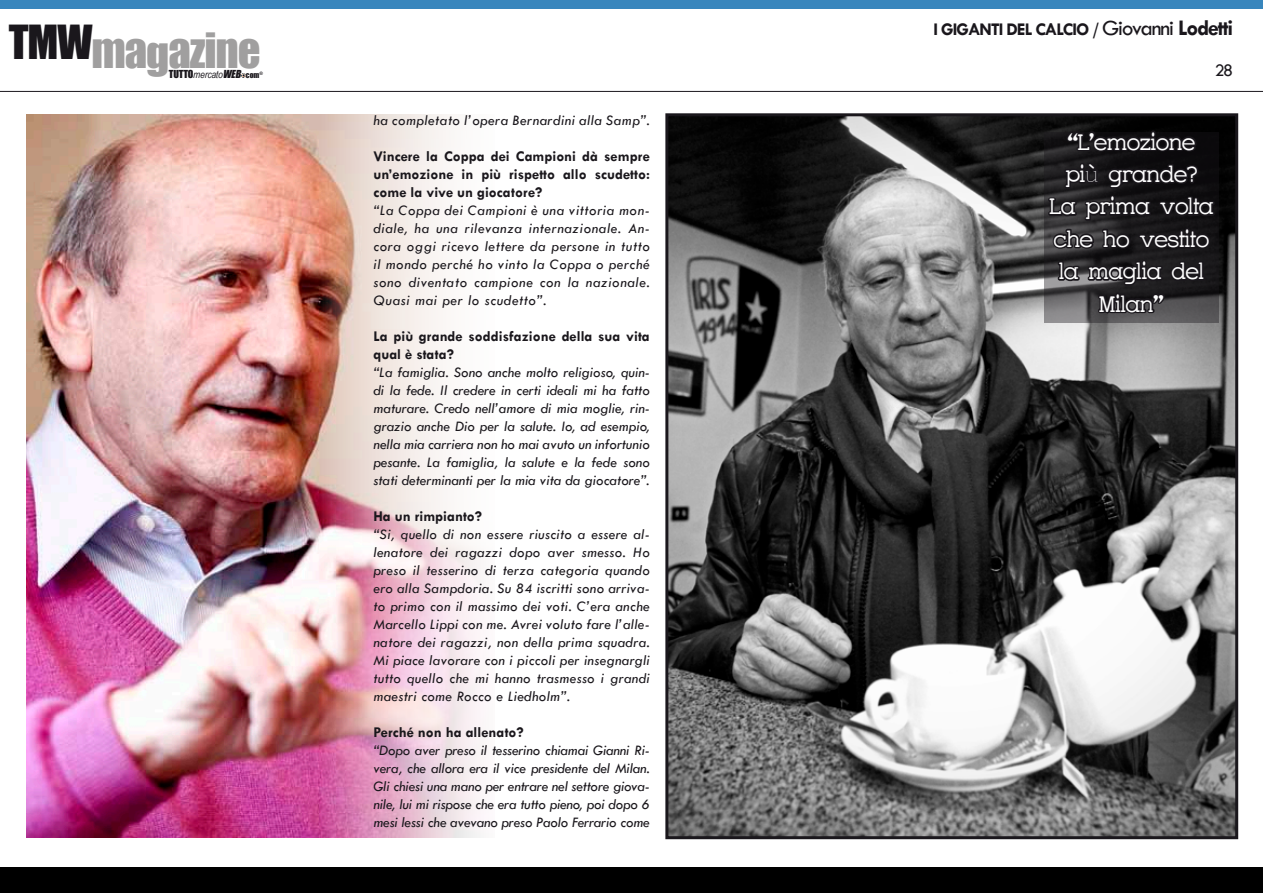
<style>
.page{position:relative;width:1263px;height:893px;background:#fff}
.page>*{position:absolute;margin:0;border:0;box-sizing:border-box;transform-origin:0 0}
.t1{font:44.7px "Impact";letter-spacing:-.025em;color:#a09f9f}
.t2{font:600 27px/32.4px "Charrington";color:#fff;text-align:center}
.t3{font:22.5px "Tw Cen";letter-spacing:-.05em;color:#1a171c}
.t4{font:700 18px "Tw Cen";color:#1a171c}
.t5{font:18px "Tw Cen";color:#1a171c}
.t6{font:italic 15px/18px "Tw Cen";letter-spacing:.02em;color:#1a171c;text-align:justify}
.t7{font:700 15px/18px "Tw Cen";color:#1a171c;text-align:justify}
.t8{font:italic 10.2px "Arial Narrow";color:#1a171c}
.s1{font-family:"Impact";font-style:normal}
.s2{font-family:"Impact"}
.s3{font-family:"Impact";font-style:normal;font-size:7.5px}
.s4{font-weight:700;font-size:18px}
.s5{font-weight:700;font-style:italic;font-size:18px}
.s6{font-weight:700}
</style>
<div class="page">
<img style="left:27px;top:115px;width:176px;height:723px">
<img style="left:669px;top:117px;width:565px;height:718px">
<div style="left:665px;top:113px;width:573px;height:726px;border:3px solid #1a171c"></div>
<img style="left:203px;top:115px;width:277px;height:723px">
<svg style="left:1044px;top:132px;width:174px;height:190px"></svg>
<svg style="left:1064px;top:121px;width:134px;height:33px"></svg>
<svg style="left:1047px;top:160px;width:169px;height:91px"></svg>
<svg style="left:1056px;top:259px;width:150px;height:61px"></svg>
<div style="left:0;top:867px;width:1263px;height:26px;background:#000"></div>
<div style="left:0;top:0;width:1263px;height:9px;background:#3886bd"></div>
<hr style="left:0;top:91px;width:1263px;height:1px;background:#1a171c">
<svg style="left:241px;top:73px;width:5px;height:5px"></svg>
<h1 class="t1" style="left:9px;top:16px;width:253px"><sup>TMW</sup>magazine</h1>
<p class="t8" style="left:169px;top:67px;width:95px"><span class="s1">TUTTO</span>mercato<span class="s2">WEB</span> <span class="s3">com</span><sup>®</sup></p>
<p class="t6" style="left:373px;top:111px;width:278px">ha completato l’opera Bernardini alla Samp”.</p>
<p class="t7" style="left:373px;top:147px;width:278px">Vincere la Coppa dei Campioni dà sempre un’emozione in più rispetto allo scudetto: come la vive un giocatore?</p>
<p class="t6" style="left:373px;top:201px;width:278px">“La Coppa dei Campioni è una vittoria mon&shy;diale, ha una rilevanza internazionale. An&shy;cora oggi ricevo lettere da persone in tutto il mondo perché ho vinto la Coppa o perché sono diventato campione con la nazionale.<br>Quasi mai per lo scudetto”.</p>
<p class="t7" style="left:373px;top:327px;width:278px">La più grande soddisfazione della sua vita qual è stata?</p>
<p class="t6" style="left:373px;top:363px;width:278px">“La famiglia. Sono anche molto religioso, quin&shy;di la fede. Il credere in certi ideali mi ha fatto maturare. Credo nell’amore di mia moglie, rin&shy;grazio anche Dio per la salute. Io, ad esempio, nella mia carriera non ho mai avuto un infortunio pesante. La famiglia, la salute e la fede sono stati determinanti per la mia vita da giocatore”.</p>
<p class="t7" style="left:373px;top:507px;width:110px">Ha un rimpianto?</p>
<p class="t6" style="left:373px;top:525px;width:278px">“Si, quello di non essere riuscito a essere al&shy;lenatore dei ragazzi dopo aver smesso. Ho preso il tesserino di terza categoria quando ero alla Sampdoria. Su 84 iscritti sono arriva&shy;to primo con il massimo dei voti. C’era anche Marcello Lippi con me. Avrei voluto fare l’alle&shy;natore dei ragazzi, non della prima squadra.<br>Mi piace lavorare con i piccoli per insegnargli tutto quello che mi hanno trasmesso i grandi maestri come Rocco e Liedholm”.</p>
<p class="t7" style="left:373px;top:723px;width:152px">Perché non ha allenato?</p>
<p class="t6" style="left:373px;top:741px;width:278px">“Dopo aver preso il tesserino chiamai Gianni Ri&shy;vera, che allora era il vice presidente del Milan.<br>Gli chiesi una mano per entrare nel settore giova&shy;nile, lui mi rispose che era tutto pieno, poi dopo 6 mesi lessi che avevano preso Paolo Ferrario come</p>
<p class="t4" style="left:934px;top:18px;width:18px">i giganti</p>
<p class="t4" style="left:1006px;top:18px;width:38px">del calci</p>
<h3 class="t3" style="left:1076px;top:14px;width:159px"><span class="s4">o</span> <span class="s5">/</span> Giovanni <span class="s6">Lodetti</span></h3>
<p class="t5" style="left:1215px;top:59px;width:20px">28</p>
<h2 class="t2" style="left:1049px;top:126px;width:166px">“L’emozione più grande?<br>La prima volta che ho vestito la maglia del<br>Milan”</h2>
</div>
